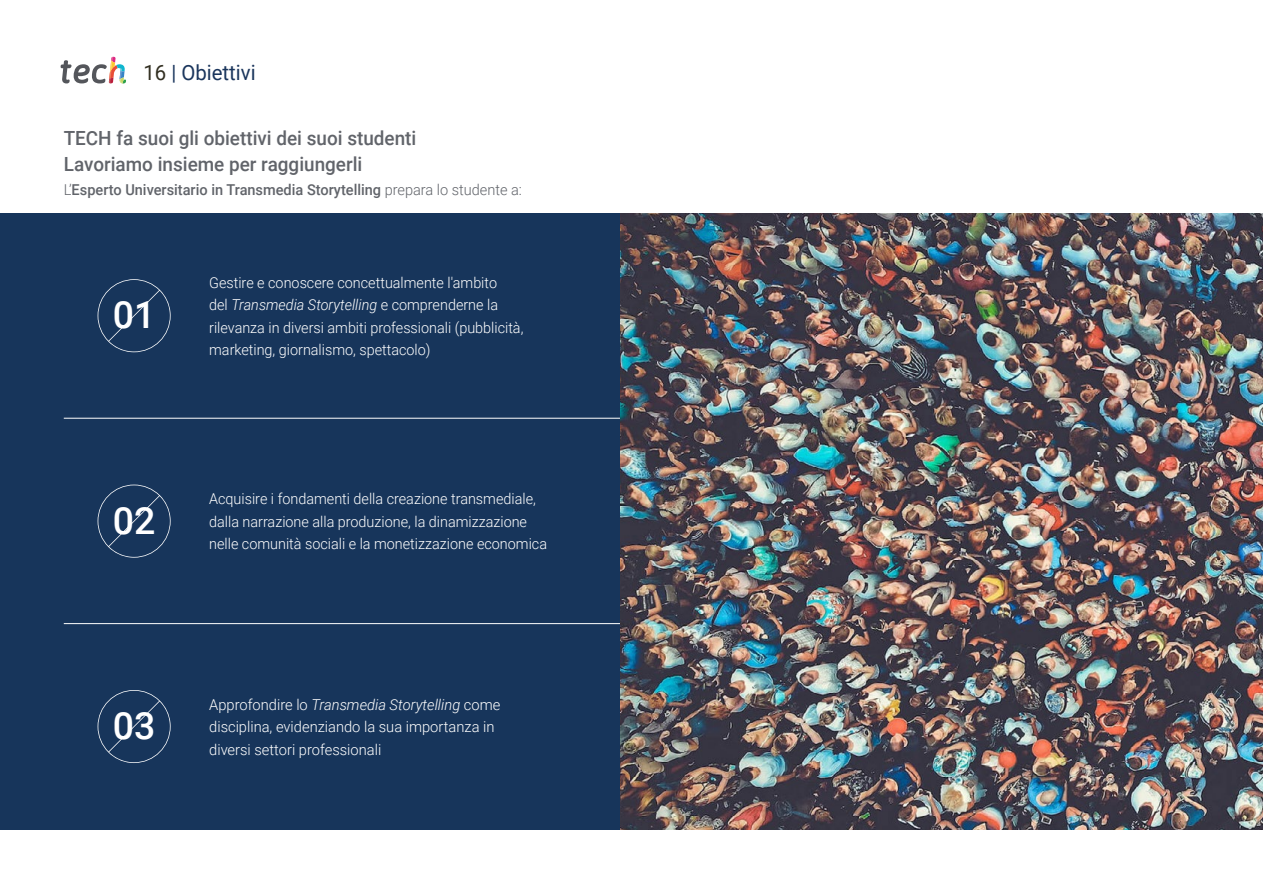
<style>
.page{position:relative;width:1263px;height:893px;background:#fff}
.page>*{position:absolute;margin:0;border:0;box-sizing:border-box;transform-origin:0 0}
.t1{font:500 37.5px "Roboto";color:#fff}
.t2{font:21px "Roboto";color:#1a355c}
.t3{font:500 19.5px/25.5px "Roboto";color:#61646a}
.t4{font:300 15px/22.5px "Roboto";color:#fff;scale:.96 1}
.t5{font:300 15px/22.5px "Roboto";color:#fff}
.t6{font:500 15px "Roboto";color:#61646a}
.s1{color:#312e20}
.s2{font-weight:300}
.s3{font-style:italic}
</style>
<div class="page">
<svg style="left:61px;top:57px;width:65px;height:27px"></svg>
<div style="left:0;top:213px;width:621px;height:616px;background:#17355b"></div>
<svg style="left:98px;top:279px;width:73px;height:73px"></svg>
<svg style="left:98px;top:690px;width:73px;height:73px"></svg>
<svg style="left:98px;top:485px;width:73px;height:73px"></svg>
<hr style="left:64px;top:418px;width:1199px;height:1px;background:#fff">
<hr style="left:64px;top:623px;width:1199px;height:1px;background:#fff">
<img style="left:621px;top:213px;width:642px;height:616px">
<h2 class="t2" style="left:144px;top:57px;width:114px"><span class="s1">16</span> | Obiettivi</h2>
<h3 class="t3" style="left:64px;top:125px;width:354px">TECH fa suoi gli obiettivi dei suoi studenti<br>Lavoriamo insieme per raggiungerli</h3>
<p class="t6" style="left:64px;top:179px;width:460px"><span class="s2">L’</span>Esperto Universitario in Transmedia Storytelling <span class="s2">prepara lo studente a:</span></p>
<h1 class="t1" style="left:113px;top:289px;width:44px">01</h1>
<h1 class="t1" style="left:113px;top:494px;width:44px">02</h1>
<p class="t4" style="left:209px;top:270px;width:329px">Gestire e conoscere concettualmente l'ambito<br>del <span class="s3">Transmedia Storytelling</span> e comprenderne la rilevanza in diversi ambiti professionali (pubblicità, marketing, giornalismo, spettacolo)</p>
<p class="t4" style="left:209px;top:487px;width:353px">Acquisire i fondamenti della creazione transmediale, dalla narrazione alla produzione, la dinamizzazione nelle comunità sociali e la monetizzazione economica</p>
<h1 class="t1" style="left:113px;top:700px;width:44px">03</h1>
<p class="t5" style="left:209px;top:692px;width:293px">Approfondire lo <span class="s3">Transmedia Storytelling</span> come disciplina, evidenziando la sua importanza in diversi settori professionali</p>
</div>
